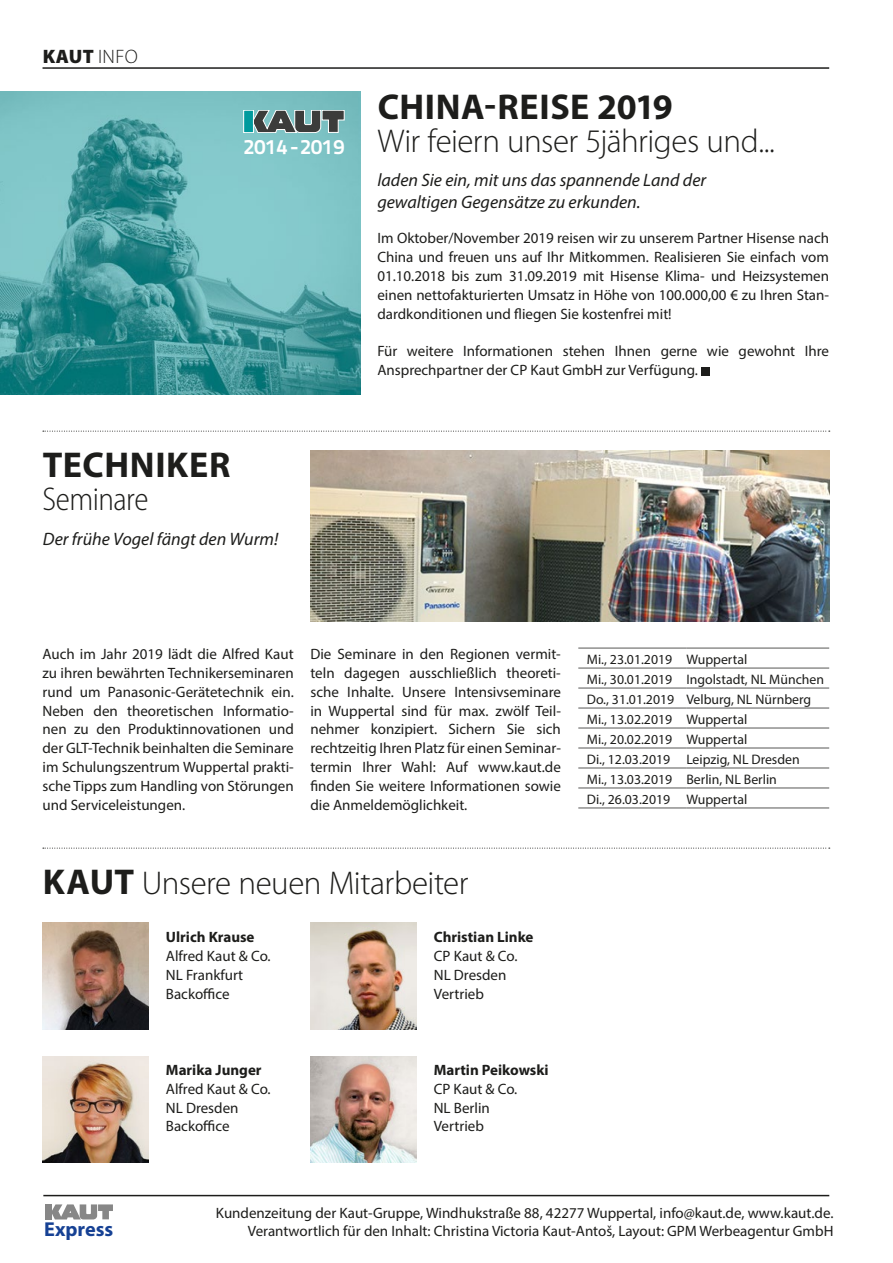
<style>
.page{position:relative;width:893px;height:1263px;background:#fff}
.page>*{position:absolute;margin:0;border:0;box-sizing:border-box;transform-origin:0 0}
.t1{font:700 36px "Myriad Pro";letter-spacing:.015em;color:#1d1d1b}
.t2{font:300 33px "Myriad Pro";letter-spacing:-.015em;color:#1d1d1b}
.t3{font:300 semi-condensed 33px "Myriad Pro";letter-spacing:-.015em;color:#1d1d1b}
.t4{font:20.85px "Titillium Text 25 L 800 wt";color:#fff}
.t5{font:700 20.25px "Myriad Pro";color:#164194}
.t6{font:900 19.5px "Myriad Pro";color:#1d1d1b}
.t7{font:italic 18px/21.6px "Myriad Pro";color:#1d1d1b}
.t8{font:15px/18.9px "Myriad Pro";color:#1d1d1b}
.t9{font:700 15px "Myriad Pro";color:#1d1d1b}
.t10{font:13.8px/20px "Myriad Pro";color:#1d1d1b}
.s1{font-weight:300}
.s2{font-weight:700;font-size:36px}
</style>
<div class="page">
<div style="left:701px;top:367px;width:8px;height:8px;background:#1d1d1b"></div>
<hr style="left:43px;top:67px;width:786px;height:2px;background:#1d1d1b">
<svg style="left:43px;top:848px;width:787px;height:1px"></svg>
<hr style="left:43px;top:1195px;width:786px;height:1px;background:#1d1d1b">
<img style="left:43px;top:923px;width:106px;height:106px">
<div style="left:45px;top:1204px;width:7px;height:15px;background:#878787"></div>
<svg style="left:52px;top:1204px;width:61px;height:15px"></svg>
<img style="left:310px;top:923px;width:107px;height:106px">
<img style="left:310px;top:450px;width:519px;height:171px">
<svg style="left:43px;top:431px;width:787px;height:1px"></svg>
<img style="left:43px;top:1056px;width:106px;height:107px">
<hr style="left:578px;top:648px;width:108px;height:1px;background:#575756">
<hr style="left:686px;top:648px;width:143px;height:1px;background:#575756">
<hr style="left:578px;top:668px;width:108px;height:1px;background:#575756">
<hr style="left:686px;top:668px;width:143px;height:1px;background:#575756">
<hr style="left:578px;top:688px;width:108px;height:1px;background:#575756">
<hr style="left:686px;top:688px;width:143px;height:1px;background:#575756">
<hr style="left:578px;top:708px;width:108px;height:1px;background:#575756">
<hr style="left:686px;top:708px;width:143px;height:1px;background:#575756">
<hr style="left:578px;top:728px;width:108px;height:1px;background:#575756">
<hr style="left:686px;top:728px;width:143px;height:1px;background:#575756">
<hr style="left:578px;top:748px;width:108px;height:1px;background:#575756">
<hr style="left:686px;top:748px;width:143px;height:1px;background:#575756">
<hr style="left:578px;top:768px;width:108px;height:1px;background:#575756">
<hr style="left:686px;top:768px;width:143px;height:1px;background:#575756">
<hr style="left:578px;top:788px;width:108px;height:1px;background:#575756">
<hr style="left:686px;top:788px;width:143px;height:1px;background:#575756">
<hr style="left:578px;top:808px;width:108px;height:1px;background:#575756">
<hr style="left:686px;top:808px;width:143px;height:1px;background:#575756">
<img style="left:310px;top:1056px;width:107px;height:107px">
<img style="left:0;top:92px;width:360px;height:302px">
<div style="left:244px;top:110px;width:9px;height:23px;background:#009a9d"></div>
<div style="left:243px;top:110px;width:11px;height:23px;border:1px solid #fff"></div>
<svg style="left:253px;top:110px;width:91px;height:23px;background:#6b7a7a"></svg>
<h3 class="t6" style="left:43px;top:43px;width:66px">Kaut <span class="s1">Info</span></h3>
<h3 class="t4" style="left:243px;top:130px;width:102px">2014-2019</h3>
<h1 class="t1" style="left:43px;top:442px;width:189px">Techniker</h1>
<h2 class="t3" style="left:43px;top:480px;width:107px">Seminare</h2>
<p class="t7" style="left:43px;top:528px;width:237px">Der frühe Vogel fängt den Wurm!</p>
<h1 class="t1" style="left:378px;top:83px;width:297px">CHINA-REiSE 2019</h1>
<h2 class="t2" style="left:377px;top:121px;width:399px">Wir feiern unser 5jähriges und...</h2>
<p class="t7" style="left:377px;top:169px;width:330px">laden Sie ein, mit uns das spannende Land der gewaltigen Gegensätze zu erkunden.</p>
<p class="t8" style="left:377px;top:228px;width:453px;text-align:justify">Im Oktober/November 2019 reisen wir zu unserem Partner Hisense nach China und freuen uns auf Ihr Mitkommen. Realisieren Sie einfach vom 01.10.2018 bis zum 31.09.2019 mit Hisense Klima- und Heizsystemen einen nettofakturierten Umsatz in Höhe von 100.000,00 € zu Ihren Stan&shy;dardkonditionen und fliegen Sie kostenfrei mit!</p>
<p class="t8" style="left:377px;top:342px;width:453px">Für weitere Informationen stehen Ihnen gerne wie gewohnt Ihre<br>Ansprechpartner der CP Kaut GmbH zur Verfügung.</p>
<p class="t8" style="left:43px;top:644px;width:253px;text-align:justify">Auch im Jahr 2019 lädt die Alfred Kaut zu ihren bewährten Technikerseminaren rund um Panasonic-Gerätetechnik ein.<br>Neben den theoretischen Informatio&shy;nen zu den Produktinnovationen und der GLT-Technik beinhalten die Seminare im Schulungszentrum Wuppertal prakti&shy;sche Tipps zum Handling von Störungen und Serviceleistungen.</p>
<p class="t8" style="left:310px;top:644px;width:252px;text-align:justify">Die Seminare in den Regionen vermit&shy;teln dagegen ausschließlich theoreti&shy;sche Inhalte. Unsere Intensivseminare in Wuppertal sind für max. zwölf Teil&shy;nehmer konzipiert. Sichern Sie sich rechtzeitig Ihren Platz für einen Seminar&shy;termin Ihrer Wahl: Auf www.kaut.de finden Sie weitere Informationen sowie die Anmeldemöglichkeit.</p>
<h2 class="t2" style="left:43px;top:863px;width:427px"><span class="s2">KAUT</span> Unsere neuen Mitarbeiter</h2>
<p class="t9" style="left:166px;top:927px;width:90px">Ulrich Krause</p>
<p class="t8" style="left:166px;top:946px;width:106px">Alfred Kaut &amp; Co.<br>NL Frankfurt<br>Backoffice</p>
<p class="t9" style="left:434px;top:927px;width:101px">Christian Linke</p>
<p class="t8" style="left:434px;top:946px;width:85px">CP Kaut &amp; Co.<br>NL Dresden<br>Vertrieb</p>
<p class="t9" style="left:166px;top:1060px;width:97px">Marika Junger</p>
<p class="t8" style="left:166px;top:1079px;width:106px">Alfred Kaut &amp; Co.<br>NL Dresden<br>Backoffice</p>
<p class="t9" style="left:434px;top:1060px;width:116px">Martin Peikowski</p>
<p class="t8" style="left:434px;top:1079px;width:85px">CP Kaut &amp; Co.<br>NL Berlin<br>Vertrieb</p>
<p class="t10" style="left:587px;top:649px;width:239px">Mi., 23.01.2019 Wuppertal<br>Mi., 30.01.2019 Ingolstadt, NL München<br>Do., 31.01.2019 Velburg, NL Nürnberg<br>Mi., 13.02.2019 Wuppertal<br>Mi., 20.02.2019 Wuppertal<br>Di., 12.03.2019 Leipzig, NL Dresden<br>Mi., 13.03.2019 Berlin, NL Berlin<br>Di., 26.03.2019 Wuppertal</p>
<p class="t8" style="left:216px;top:1203px;width:619px">Kundenzeitung der Kaut-Gruppe, Windhukstraße 88, 42277 Wuppertal, info@kaut.de, www.kaut.de.</p>
<h3 class="t5" style="left:44px;top:1216px;width:71px">Express</h3>
<p class="t8" style="left:248px;top:1221px;width:587px">Verantwortlich für den Inhalt: Christina Victoria Kaut-Antoš, Layout: GPM Werbeagentur GmbH</p>
</div>
